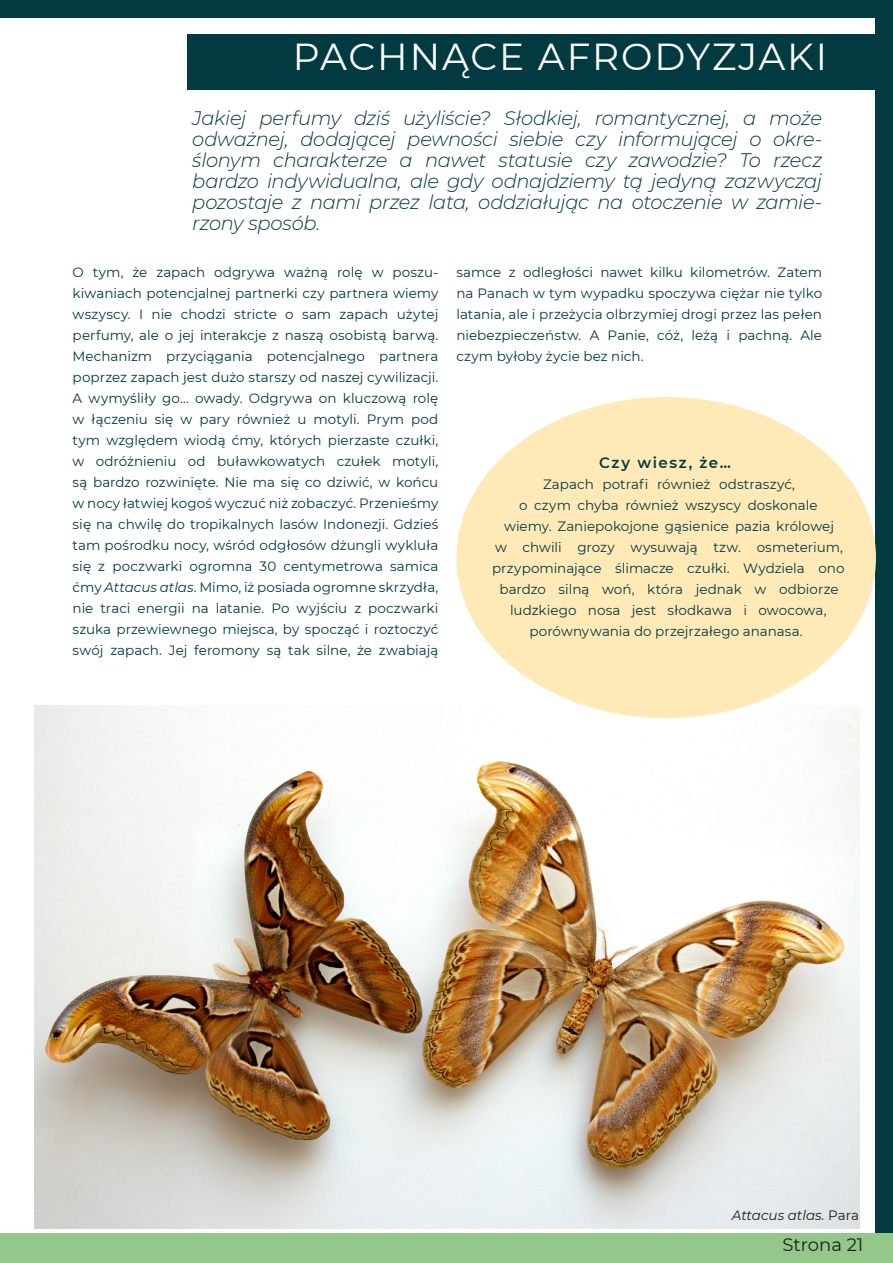
<style>
.page{position:relative;width:893px;height:1263px;background:#fff}
.page>*{position:absolute;margin:0;border:0;box-sizing:border-box;transform-origin:0 0}
.TYTUŁ_ARTYUŁU{font:37.5px "Montserrat";letter-spacing:.05em;color:#fff}
.t1{font:italic 300 19.5px/21px "Montserrat";letter-spacing:-.015em;color:#003a40;text-align:justify}
.t2{font:18px "Montserrat";color:#1d1d1b}
.t3{font:600 15px "Montserrat";letter-spacing:.11em;color:#003a40}
.t4{font:13.5px/21px "Montserrat";color:#003a40;text-align:justify}
.t5{font:italic 13.5px "Montserrat";color:#1d1d1b}
.s1{font-style:italic}
.s2{font-style:normal}
</style>
<div class="page">
<div style="left:876px;top:0;width:17px;height:1263px;background:#013a40"></div>
<div style="left:0;top:0;width:893px;height:17px;background:#013a40"></div>
<div style="left:0;top:1233px;width:893px;height:30px;background:#94c88a"></div>
<div style="left:187px;top:34px;width:704px;height:55px;background:#013a40"></div>
<img style="left:35px;top:705px;width:825px;height:524px">
<div style="left:456px;top:397px;width:420px;height:321px;background:#ffe9b7;border-radius:50%"></div>
<p class="TYTUŁ_ARTYUŁU" style="left:293px;top:31px;width:536px">PACHNĄCE AFRODYZJAKI</p>
<p class="t1" style="left:192px;top:107px;width:631px">Jakiej perfumy dziś użyliście? Słodkiej, romantycznej, a może odważnej, dodającej pewności siebie czy informującej o okre&shy;ślonym charakterze a nawet statusie czy zawodzie? To rzecz bardzo indywidualna, ale gdy odnajdziemy tą jedyną zazwyczaj pozostaje z nami przez lata, oddziałując na otoczenie w zamie&shy;rzony sposób.</p>
<p class="t4" style="left:73px;top:261px;width:367px">O tym, że zapach odgrywa ważną rolę w poszu&shy;kiwaniach potencjalnej partnerki czy partnera wiemy wszyscy. I nie chodzi stricte o sam zapach użytej perfumy, ale o jej interakcje z naszą osobistą barwą.<br>Mechanizm przyciągania potencjalnego partnera poprzez zapach jest dużo starszy od naszej cywilizacji.<br>A wymyśliły go… owady. Odgrywa on kluczową rolę w łączeniu się w pary również u motyli. Prym pod tym względem wiodą ćmy, których pierzaste czułki, w odróżnieniu od buławkowatych czułek motyli, są bardzo rozwinięte. Nie ma się co dziwić, w końcu w nocy łatwiej kogoś wyczuć niż zobaczyć. Przenieśmy się na chwilę do tropikalnych lasów Indonezji. Gdzieś tam pośrodku nocy, wśród odgłosów dżungli wykluła się z poczwarki ogromna 30 centymetrowa samica ćmy <span class="s1">Attacus atlas</span>. Mimo, iż posiada ogromne skrzydła, nie traci energii na latanie. Po wyjściu z poczwarki szuka przewiewnego miejsca, by spocząć i roztoczyć swój zapach. Jej feromony są tak silne, że zwabiają</p>
<p class="t4" style="left:456px;top:261px;width:367px">samce z odległości nawet kilku kilometrów. Zatem na Panach w tym wypadku spoczywa ciężar nie tylko latania, ale i przeżycia olbrzymiej drogi przez las pełen niebezpieczeństw. A Panie, cóż, leżą i pachną. Ale czym byłoby życie bez nich.</p>
<p class="t3" style="left:599px;top:452px;width:133px">Czy wiesz, że…</p>
<p class="t4" style="left:492px;top:473px;width:354px;text-align:center">Zapach potrafi również odstraszyć,<br>o czym chyba również wszyscy doskonale<br>wiemy. Zaniepokojone gąsienice pazia królowej<br>w chwili grozy wysuwają tzw. osmeterium, przypominające ślimacze czułki. Wydziela ono bardzo silną woń, która jednak w odbiorze ludzkiego nosa jest słodkawa i owocowa, porównywania do przejrzałego ananasa.</p>
<p class="t5" style="left:732px;top:1206px;width:129px">Attacus atlas. <span class="s2">Para</span></p>
<h3 class="t2" style="left:782px;top:1232px;width:82px">Strona 21</h3>
</div>
